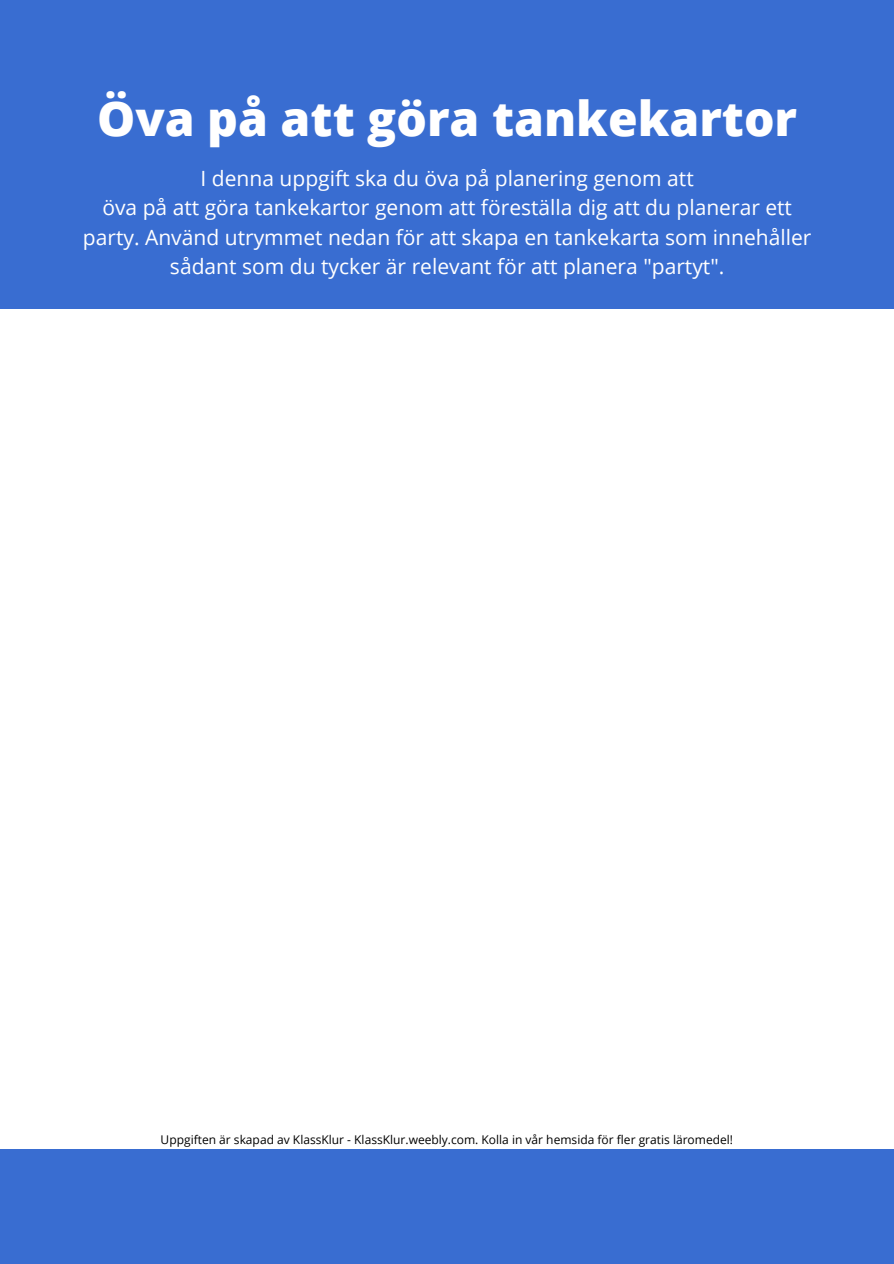
<style>
.page{position:relative;width:894px;height:1264px;background:#fff}
.page>*{position:absolute;margin:0;border:0;box-sizing:border-box;transform-origin:0 0}
.t1{font:800 48px "Open Sans";color:#fff}
.t2{font:21px/29.2px "Open Sans";color:#fff;text-align:center}
.t3{font:12px "Open Sans";color:#000}
</style>
<div class="page">
<div style="left:0;top:0;width:893px;height:1263px;background:#396dd1"></div>
<div style="left:0;top:309px;width:893px;height:839px;background:#fff"></div>
<p class="t1" style="left:97px;top:85px;width:701px">Öva på att göra tankekartor</p>
<p class="t2" style="left:200px;top:163px;width:494px">I denna uppgift ska du öva på planering genom att</p>
<p class="t2" style="left:83px;top:193px;width:730px">öva på att göra tankekartor genom att föreställa dig att du planerar ett party. Använd utrymmet nedan för att skapa en tankekarta som innehåller sådant som du tycker är relevant för att planera "partyt".</p>
<p class="t3" style="left:161px;top:1130px;width:574px">Uppgiften är skapad av KlassKlur - KlassKlur.weebly.com. Kolla in vår hemsida för fler gratis läromedel!</p>
</div>
